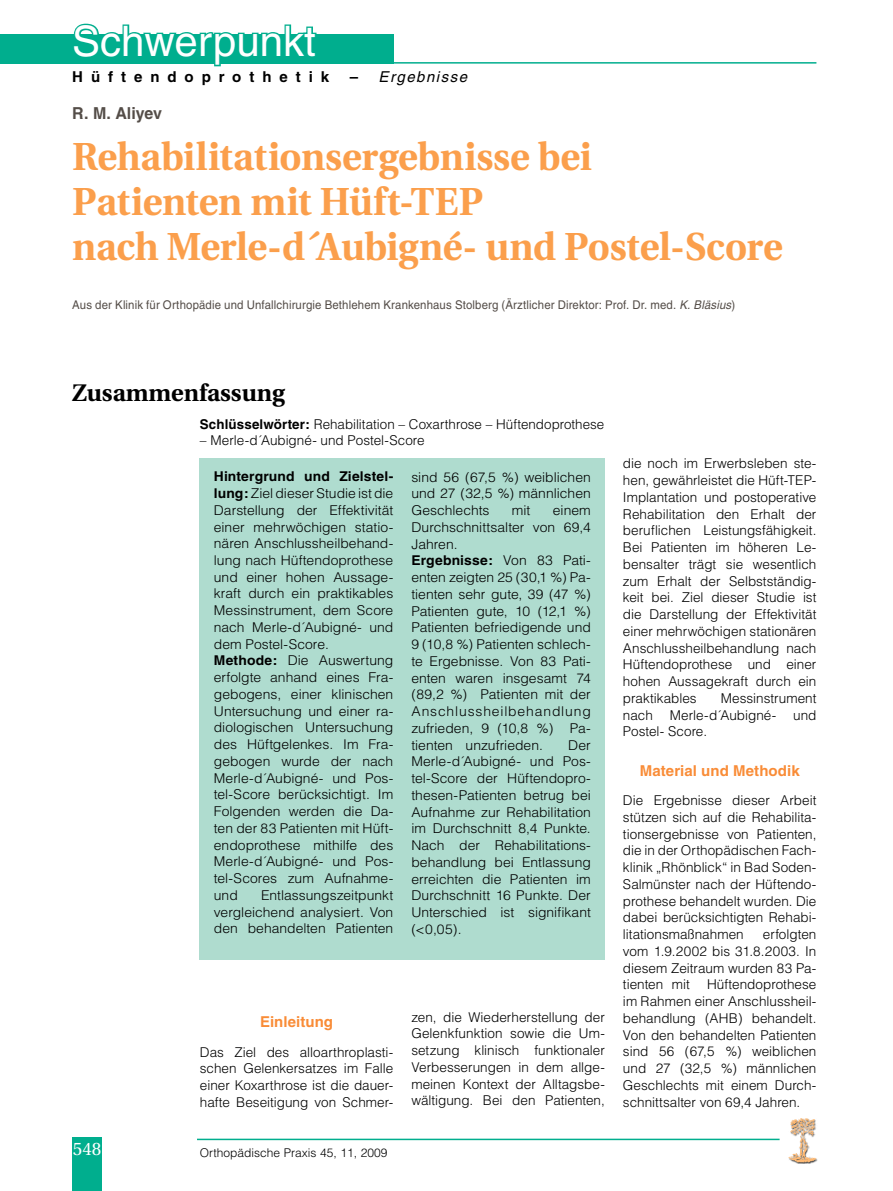
<style>
.page{position:relative;width:893px;height:1191px;background:#fff}
.page>*{position:absolute;margin:0;border:0;box-sizing:border-box;transform-origin:0 0}
.t1{font:42px "Helvetica";color:#fff}
.t2{font:700 39px/45px "Utopia";letter-spacing:-.005em;color:#fb9f4c}
.t3{font:700 24px "Utopia";color:#000}
.t4{font:18px "Utopia";color:#fff}
.t5{font:700 16.5px "Helvetica";letter-spacing:-.005em;color:#544d48}
.t6{font:700 15px "Helvetica";letter-spacing:.005em;color:#f98c37}
.t7{font:700 15px "Helvetica";letter-spacing:.53em;color:#000}
.t8{font:italic 15px "Helvetica";letter-spacing:.1em;color:#000}
.t9{font:300 13.5px/16.8px "Helvetica";color:#000;text-align:justify}
.t10{font:12px "Helvetica";letter-spacing:.01em;color:#544d48;scale:.95 1}
.t11{font:300 12px "Helvetica";color:#000}
.s1{font-weight:700;font-style:normal}
.s2{font-style:italic}
.s3{font-weight:700}
</style>
<div class="page">
<div style="left:200px;top:458px;width:405px;height:501px;background:#afdccf"></div>
<div style="left:788px;top:1118px;width:30px;height:46px;background:#000;opacity:.75"></div>
<img style="left:788px;top:1118px;width:28px;height:44px">
<hr style="left:197px;top:1138px;width:583px;height:2px;background:#00ae8e">
<hr style="left:72px;top:62px;width:744px;height:2px;background:#00ae8e">
<div style="left:0;top:34px;width:393px;height:30px;background:#00ae8e"></div>
<svg style="left:73px;top:23px;width:244px;height:44px"></svg>
<div style="left:72px;top:1136px;width:30px;height:55px;background:#00ae8e"></div>
<h1 class="t1" style="left:72px;top:17px;width:245px">Schwerpunkt</h1>
<p class="t7" style="left:72px;top:67px;width:258px">Hüftendoprothetik</p>
<p class="t8" style="left:350px;top:68px;width:119px"><span class="s1">–</span> Ergebnisse</p>
<p class="t5" style="left:72px;top:103px;width:91px">R. M. Aliyev</p>
<h2 class="t2" style="left:72px;top:134px;width:712px">Rehabilitationsergebnisse bei<br>Patienten mit Hüft-TEP<br>nach Merle-d´Aubigné- und Postel-Score</h2>
<p class="t10" style="left:72px;top:298px;width:699px">Aus der Klinik für Orthopädie und Unfallchirurgie Bethlehem Krankenhaus Stolberg (Ärztlicher Direktor: Prof. Dr. med. <span class="s2">K. Bläsius</span>)</p>
<h3 class="t3" style="left:72px;top:379px;width:214px">Zusammenfassung</h3>
<p class="t9" style="left:200px;top:415px;width:406px"><span class="s3">Schlüsselwörter:</span> Rehabilitation – Coxarthrose – Hüftendoprothese</p>
<p class="t9" style="left:200px;top:432px;width:226px">– Merle-d´Aubigné- und Postel-Score</p>
<p class="t9" style="left:214px;top:468px;width:181px;text-align:left"><span class="s3">Hintergrund und Zielstel&shy;lung:</span> Ziel dieser Studie ist die<br>Darstellung der Effektivität einer mehrwöchigen statio&shy;nären Anschlussheilbehand&shy;lung nach Hüftendoprothese und einer hohen Aussage&shy;kraft durch ein praktikables<br>Messinstrument, dem Score nach Merle-d´Aubigné- und dem Postel-Score.<br><span class="s3">Methode:</span> Die Auswertung erfolgte anhand eines Fra&shy;gebogens, einer klinischen<br>Untersuchung und einer ra&shy;diologischen Untersuchung des Hüftgelenkes. Im Fra&shy;gebogen wurde der nach<br>Merle-d´Aubigné- und Pos&shy;tel-Score berücksichtigt. Im<br>Folgenden werden die Da&shy;ten der 83 Patienten mit Hüft&shy;endoprothese mithilfe des<br>Merle-d´Aubigné- und Pos&shy;tel-Scores zum Aufnahme&shy;und</p>
<p class="t9" style="left:214px;top:886px;width:181px;text-indent:47px">Entlassungszeitpunkt vergleichend analysiert. Von den behandelten Patienten</p>
<p class="t9" style="left:411px;top:468px;width:181px">sind 56 (67,5 %) weiblichen und 27 (32,5 %) männlichen Geschlechts</p>
<p class="t9" style="left:411px;top:502px;width:181px;text-align:left;text-indent:141px">einem<br>Durchschnittsalter von 69,4<br>Jahren.<br><span class="s3">Ergebnisse:</span> Von 83 Pati&shy;enten zeigten 25 (30,1 %) Pa&shy;tienten sehr gute, 39 (47 %)<br>Patienten gute, 10 (12,1 %)<br>Patienten befriedigende und<br>9 (10,8 %) Patienten schlech&shy;te Ergebnisse. Von 83 Pati&shy;enten waren insgesamt 74 (89,2 %) Patienten mit der<br>Anschlussheilbehandlung zufrieden, 9 (10,8 %) Pa&shy;tienten unzufrieden.</p>
<p class="t9" style="left:512px;top:502px;width:20px">mit</p>
<p class="t9" style="left:411px;top:736px;width:181px;text-indent:157px">Der Merle-d´Aubigné- und Pos&shy;tel-Score der Hüftendopro&shy;thesen-Patienten betrug bei Aufnahme zur Rehabilitation im Durchschnitt 8,4 Punkte.<br>Nach der Rehabilitations&shy;behandlung bei Entlassung erreichten die Patienten im Durchschnitt 16 Punkte. Der Unterschied ist signifikant (&lt;0,05).</p>
<p class="t6" style="left:260px;top:1012px;width:74px">Einleitung</p>
<p class="t9" style="left:200px;top:1043px;width:195px">Das Ziel des alloarthroplasti&shy;schen Gelenkersatzes im Falle einer Koxarthrose ist die dauer&shy;hafte Beseitigung von Schmer-</p>
<h3 class="t4" style="left:73px;top:1139px;width:30px">548</h3>
<p class="t11" style="left:200px;top:1145px;width:189px">Orthopädische Praxis 45, 11, 2009</p>
<p class="t9" style="left:411px;top:1008px;width:195px">zen, die Wiederherstellung der Gelenkfunktion sowie die Um&shy;setzung klinisch funktionaler Verbesserungen in dem allge&shy;meinen Kontext der Alltagsbe&shy;wältigung. Bei den Patienten,</p>
<p class="t9" style="left:623px;top:455px;width:195px">die noch im Erwerbsleben ste&shy;hen, gewährleistet die Hüft-TEP-Implantation und postoperative Rehabilitation den Erhalt der beruflichen Leistungsfähigkeit.<br>Bei Patienten im höheren Le&shy;bensalter trägt sie wesentlich zum Erhalt der Selbstständig&shy;keit bei. Ziel dieser Studie ist die Darstellung der Effektivität einer mehrwöchigen stationären Anschlussheilbehandlung nach Hüftendoprothese und einer hohen Aussagekraft durch ein praktikables</p>
<p class="t9" style="left:721px;top:689px;width:97px">Messinstrument</p>
<p class="t9" style="left:623px;top:706px;width:31px">nach</p>
<p class="t9" style="left:670px;top:706px;width:108px">Merle-d´Aubigné-</p>
<p class="t9" style="left:793px;top:706px;width:25px">und</p>
<p class="t9" style="left:623px;top:723px;width:86px">Postel- Score.</p>
<p class="t6" style="left:640px;top:761px;width:161px">Material und Methodik</p>
<p class="t9" style="left:623px;top:792px;width:195px">Die Ergebnisse dieser Arbeit stützen sich auf die Rehabilita&shy;tionsergebnisse von Patienten, die in der Orthopädischen Fach&shy;klinik „Rhönblick“ in Bad Soden-Salmünster nach der Hüftendo&shy;prothese behandelt wurden. Die dabei berücksichtigten Rehabi&shy;litationsmaßnahmen</p>
<p class="t9" style="left:623px;top:925px;width:195px;text-indent:140px">erfolgten vom 1.9.2002 bis 31.8.2003. In diesem Zeitraum wurden 83 Pa&shy;tienten mit</p>
<p class="t9" style="left:623px;top:976px;width:195px;text-indent:84px">Hüftendoprothese im Rahmen einer Anschlussheil&shy;behandlung (AHB) behandelt.<br>Von den behandelten Patienten sind 56 (67,5 %) weiblichen und 27 (32,5 %) männlichen Geschlechts mit einem Durch&shy;schnittsalter von 69,4 Jahren.</p>
</div>
